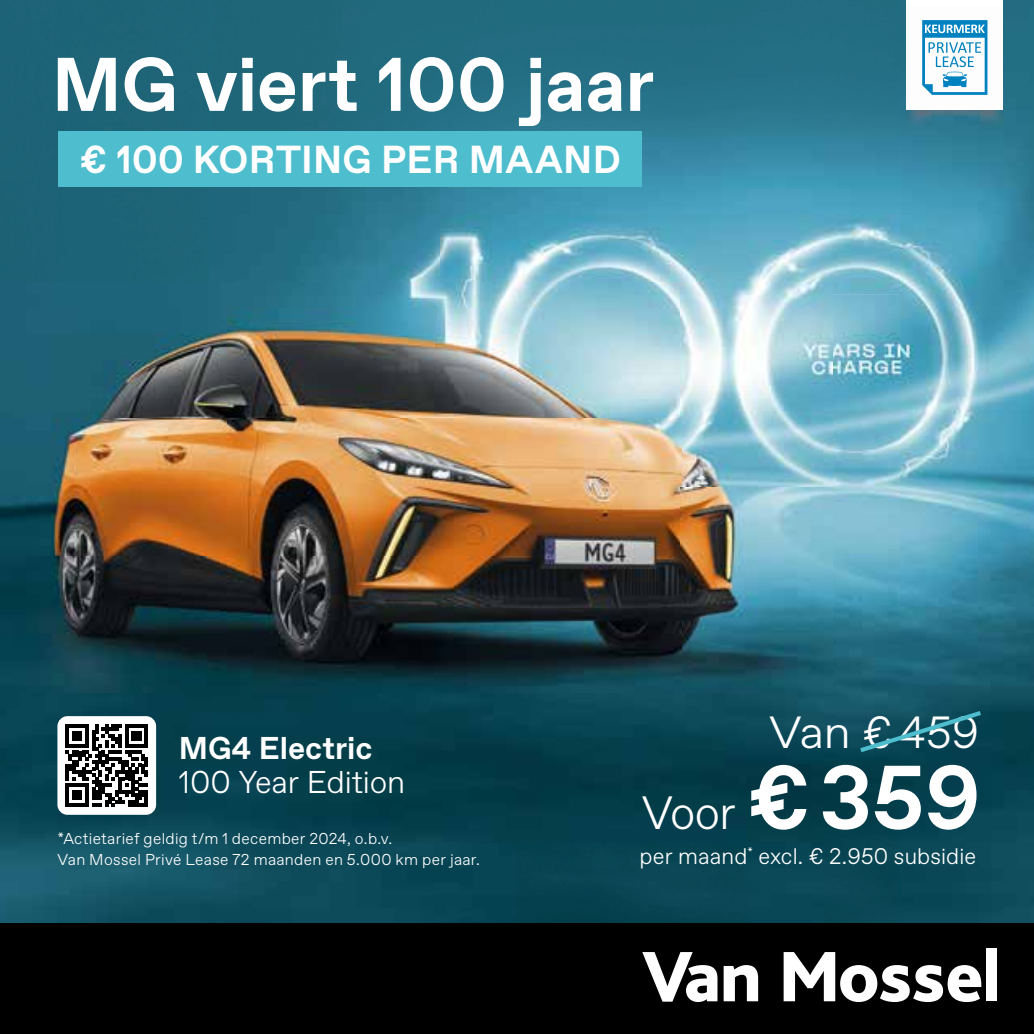
<style>
.page{position:relative;width:1034px;height:1034px;background:#fff}
.page>*{position:absolute;margin:0;border:0;box-sizing:border-box;transform-origin:0 0}
.t1{font:700 75.83px "Favorit Std";letter-spacing:-.01em;color:#fff}
.t2{font:300 46.57px "Favorit Std";color:#fff}
.t3{font:300 45px "Favorit Std";letter-spacing:-.005em;color:#fff;scale:1.05 1}
.t4{font:700 38.93px "Favorit Std";letter-spacing:.005em;color:#fff}
.t5{font:300 31.5px "Favorit Std";letter-spacing:-.005em;color:#fff}
.t6{font:700 31.5px "Favorit Std";color:#fff}
.t7{font:300 22.5px "Favorit Std";letter-spacing:.005em;color:#fff}
.t8{font:300 15.75px/20.2px "Favorit Std";letter-spacing:.02em;color:#fff}
.s1{font-weight:700;font-size:90px}
</style>
<div class="page">
<div style="left:0;top:922px;width:1033px;height:111px;background:#000"></div>
<svg style="left:723px;top:965px;width:35px;height:36px"></svg>
<svg style="left:783px;top:952px;width:198px;height:49px"></svg>
<div style="left:986px;top:948px;width:10px;height:53px;background:#fff"></div>
<svg style="left:642px;top:952px;width:75px;height:49px"></svg>
<img style="left:0;top:0;width:899px;height:137px">
<img style="left:899px;top:0;width:134px;height:922px">
<div style="left:0;top:137px;width:210px;height:157px;background:#1d6377"></div>
<img style="left:210px;top:137px;width:460px;height:145px">
<img style="left:670px;top:137px;width:230px;height:157px">
<img style="left:0;top:294px;width:57px;height:628px">
<img style="left:823px;top:294px;width:77px;height:628px">
<img style="left:57px;top:692px;width:766px;height:230px">
<div style="left:59px;top:132px;width:582px;height:55px;background:#4ebdce"></div>
<svg style="left:855px;top:707px;width:130px;height:48px;background:#105262"></svg>
<img style="left:1px;top:282px;width:830px;height:410px">
<img style="left:906px;top:0;width:97px;height:126px">
<div style="left:906px;top:0;width:96px;height:109px;background:#fdfdfd"></div>
<svg style="left:922px;top:20px;width:66px;height:75px"></svg>
<div style="left:57px;top:716px;width:99px;height:98px;background:#fff;border-radius:10px"></div>
<svg style="left:65px;top:724px;width:83px;height:82px"></svg>
<h1 class="t1" style="left:52px;top:34px;width:604px">MG viert 100 jaar</h1>
<h3 class="t4" style="left:80px;top:134px;width:542px">€ 100 KORTING PER MAAND</h3>
<h3 class="t6" style="left:179px;top:727px;width:195px">MG4 Electric</h3>
<h3 class="t5" style="left:179px;top:760px;width:228px">100 Year Edition</h3>
<p class="t8" style="left:57px;top:828px;width:424px">*Actietarief geldig t/m 1 december 2024, o.b.v.<br>Van Mossel Privé Lease 72 maanden en 5.000 km per jaar.</p>
<h3 class="t3" style="left:769px;top:701px;width:201px">Van € 459</h3>
<h2 class="t2" style="left:642px;top:781px;width:340px">Voor <span class="s1">€ 359</span></h2>
<h3 class="t7" style="left:639px;top:841px;width:338px">per maand<sup>*</sup> excl. € 2.950 subsidie</h3>
</div>
